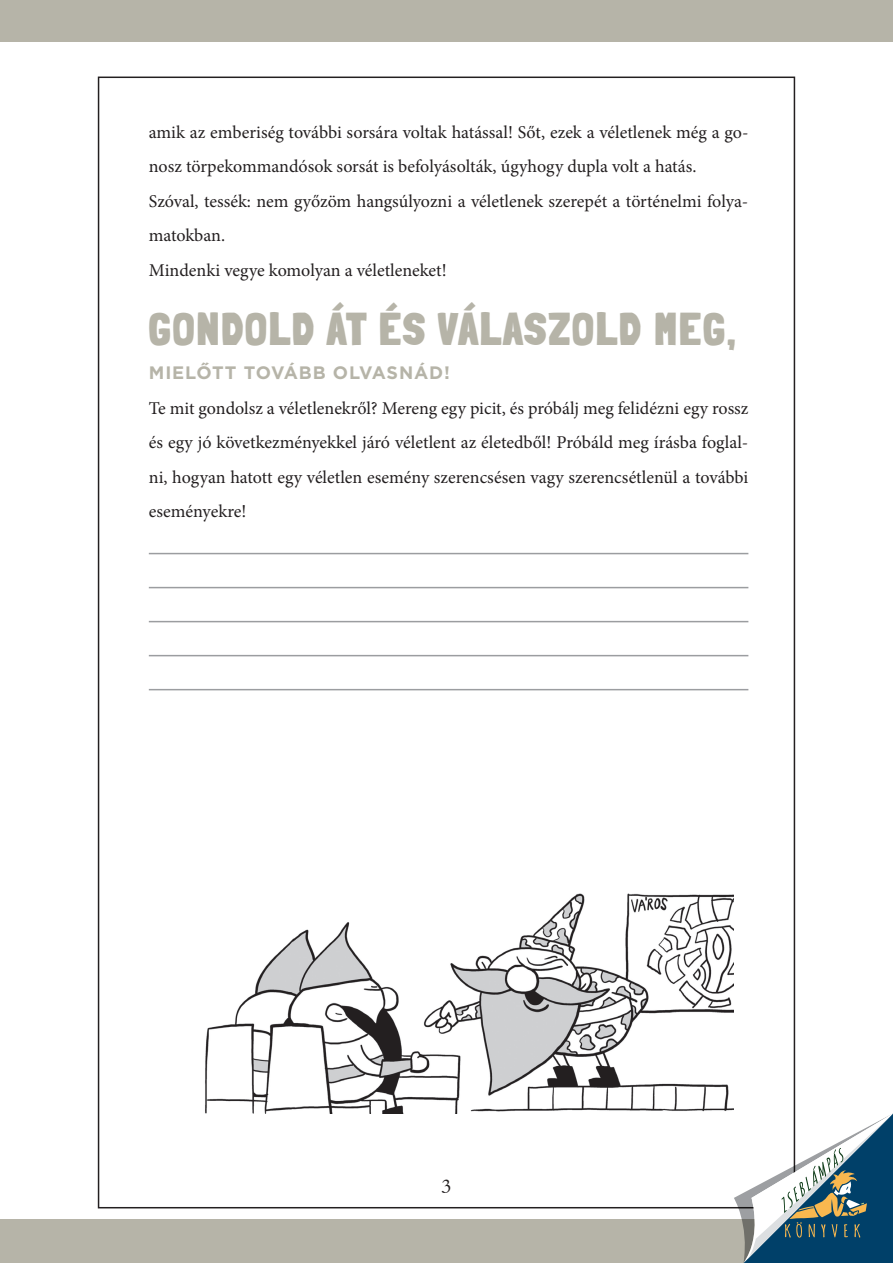
<style>
.page{position:relative;width:893px;height:1263px;background:#fff}
.page>*{position:absolute;margin:0;border:0;box-sizing:border-box;transform-origin:0 0}
.t1{font:900 45px "Londrina Solid";letter-spacing:.05em;color:#b6b4a8}
.t2{font:19.5px "Aldine 401 BT H";color:#231f20}
.t3{font:18px/34.5px "Minion Pro";letter-spacing:-.005em;color:#231f20}
.t4{font:700 18px "Gotham";letter-spacing:.05em;color:#b6b4a8}
</style>
<div class="page">
<div style="left:98px;top:77px;width:697px;height:1131px;background:#fff;border:2px solid #231f20"></div>
<div style="left:0;top:0;width:893px;height:42px;background:#b6b4a8"></div>
<div style="left:0;top:1219px;width:893px;height:44px;background:#b6b4a8"></div>
<svg style="left:734px;top:1113px;width:159px;height:150px"></svg>
<hr style="left:149px;top:553px;width:599px;height:1px;background:#9b9da0">
<hr style="left:149px;top:587px;width:599px;height:1px;background:#9b9da0">
<hr style="left:149px;top:621px;width:599px;height:1px;background:#9b9da0">
<hr style="left:149px;top:655px;width:599px;height:1px;background:#9b9da0">
<hr style="left:149px;top:689px;width:599px;height:1px;background:#9b9da0">
<img style="left:205px;top:893px;width:529px;height:220px">
<p class="t3" style="left:149px;top:115px;width:601px">amik az emberiség további sorsára voltak hatással! Sőt, ezek a véletlenek még a go&shy;nosz törpekommandósok sorsát is befolyásolták, úgyhogy dupla volt a hatás.<br>Szóval, tessék: nem győzöm hangsúlyozni a véletlenek szerepét a történelmi folya&shy;matokban.<br>Mindenki vegye komolyan a véletleneket!</p>
<h1 class="t1" style="left:149px;top:302px;width:588px">GONDOLD ÁT ÉS VÁLASZOLD MEG,</h1>
<p class="t4" style="left:149px;top:361px;width:303px">MIELŐTT TOVÁBB OLVASNÁD!</p>
<p class="t3" style="left:149px;top:391px;width:601px;text-align:justify">Te mit gondolsz a véletlenekről? Mereng egy picit, és próbálj meg felidézni egy rossz és egy jó következményekkel járó véletlent az életedből! Próbáld meg írásba foglal&shy;ni, hogyan hatott egy véletlen esemény szerencsésen vagy szerencsétlenül a további eseményekre!</p>
<p class="t2" style="left:442px;top:1174px;width:11px">3</p>
</div>
